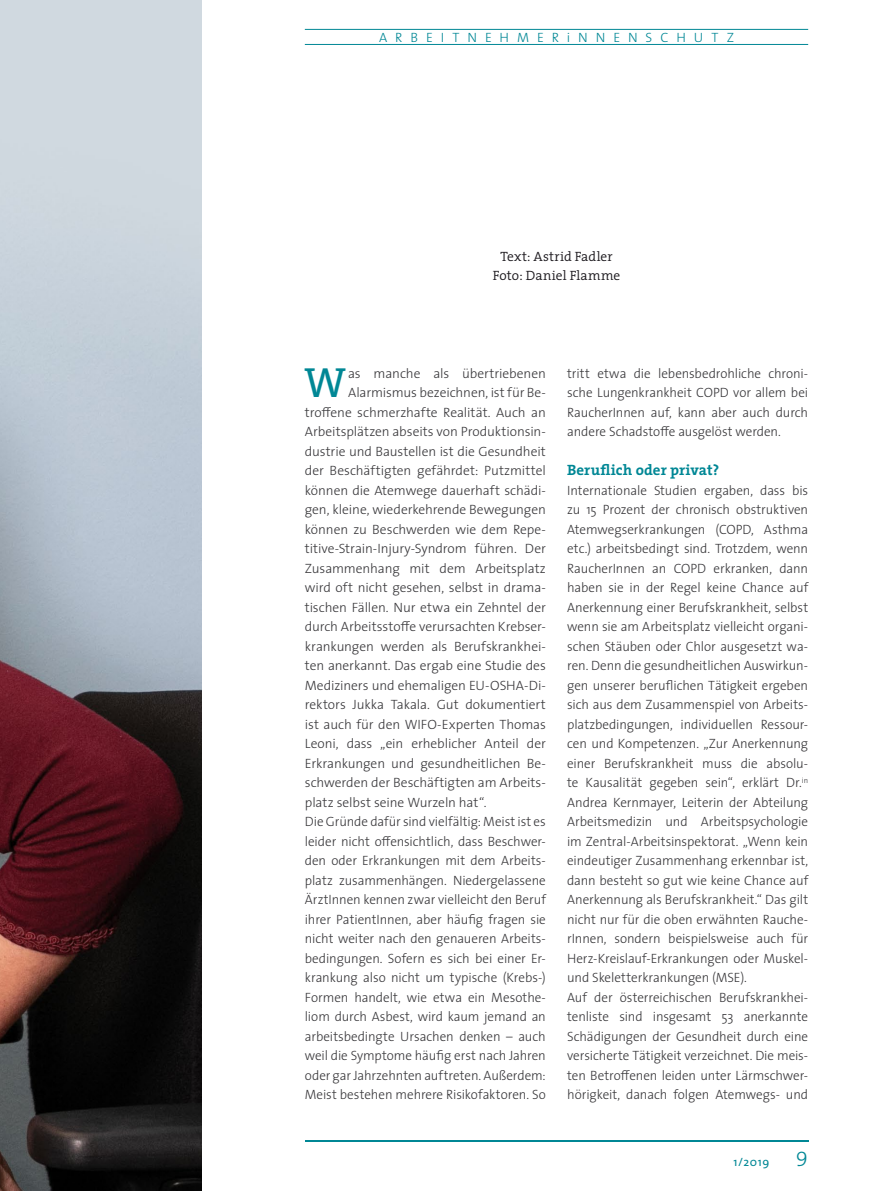
<style>
.page{position:relative;width:872px;height:1191px;background:#fff}
.page>*{position:absolute;margin:0;border:0;box-sizing:border-box;transform-origin:0 0}
.t1{font:42.45px "The Serif";color:#008795}
.t2{font:21px "The Serif Light Caps";color:#008795}
.t3{font:700 15px "The Serif";color:#008795}
.t4{font:300 13.5px/19.5px "The Sans";letter-spacing:-.005em;color:#38373a;text-align:justify}
.t5{font:300 13.5px/19.5px "The Serif";letter-spacing:.01em;color:#1a171c;text-align:center}
.t6{font:300 13.5px "The Sans";letter-spacing:.59em;color:#008795}
.t7{font:12px "The Sans";color:#008795}
</style>
<div class="page">
<img style="left:0;top:0;width:202px;height:1191px">
<hr style="left:305px;top:1140px;width:503px;height:1px;background:#008795">
<hr style="left:305px;top:29px;width:503px;height:1px;background:#008795">
<hr style="left:305px;top:44px;width:503px;height:1px;background:#008795">
<p class="t6" style="left:379px;top:26px;width:356px">ARBEITNEHMERiNNENSCHUTZ</p>
<p class="t5" style="left:493px;top:246px;width:129px">Text: Astrid Fadler<br>Foto: Daniel Flamme</p>
<h1 class="t1" style="left:304px;top:347px;width:43px">W</h1>
<p class="t4" style="left:348px;top:363px;width:199px">as manche als übertriebenen</p>
<p class="t4" style="left:348px;top:382px;width:199px">Alarmismus bezeichnen, ist für Be-</p>
<p class="t4" style="left:305px;top:402px;width:242px">troffene schmerzhafte Realität. Auch an</p>
<p class="t4" style="left:305px;top:421px;width:242px">Arbeitsplätzen abseits von Produktionsin-</p>
<p class="t4" style="left:305px;top:441px;width:242px">dustrie und Baustellen ist die Gesundheit</p>
<p class="t4" style="left:305px;top:460px;width:242px">der Beschäftigten gefährdet: Putzmittel</p>
<p class="t4" style="left:305px;top:480px;width:242px">können die Atemwege dauerhaft schädi-</p>
<p class="t4" style="left:305px;top:499px;width:242px">gen, kleine, wiederkehrende Bewegungen</p>
<p class="t4" style="left:305px;top:519px;width:242px">können zu Beschwerden wie dem Repe-</p>
<p class="t4" style="left:305px;top:538px;width:242px">titive-Strain-Injury-Syndrom führen. Der</p>
<p class="t4" style="left:305px;top:558px;width:242px">Zusammenhang mit dem Arbeitsplatz</p>
<p class="t4" style="left:305px;top:577px;width:242px">wird oft nicht gesehen, selbst in drama-</p>
<p class="t4" style="left:305px;top:597px;width:242px">tischen Fällen. Nur etwa ein Zehntel der</p>
<p class="t4" style="left:305px;top:616px;width:242px">durch Arbeitsstoffe verursachten Krebser-</p>
<p class="t4" style="left:305px;top:636px;width:242px">krankungen werden als Berufskrankhei-</p>
<p class="t4" style="left:305px;top:655px;width:242px">ten anerkannt. Das ergab eine Studie des</p>
<p class="t4" style="left:305px;top:675px;width:242px">Mediziners und ehemaligen EU-OSHA-Di-</p>
<p class="t4" style="left:305px;top:694px;width:242px">rektors Jukka Takala. Gut dokumentiert</p>
<p class="t4" style="left:305px;top:714px;width:242px">ist auch für den WIFO-Experten Thomas</p>
<p class="t4" style="left:305px;top:733px;width:242px">Leoni, dass „ein erheblicher Anteil der</p>
<p class="t4" style="left:305px;top:753px;width:242px">Erkrankungen und gesundheitlichen Be-</p>
<p class="t4" style="left:305px;top:772px;width:242px">schwerden der Beschäftigten am Arbeits-</p>
<p class="t4" style="left:305px;top:792px;width:183px">platz selbst seine Wurzeln hat“.</p>
<p class="t4" style="left:305px;top:811px;width:242px">Die Gründe dafür sind vielfältig: Meist ist es</p>
<p class="t4" style="left:305px;top:831px;width:242px">leider nicht offensichtlich, dass Beschwer-</p>
<p class="t4" style="left:305px;top:850px;width:242px">den oder Erkrankungen mit dem Arbeits-</p>
<p class="t4" style="left:305px;top:870px;width:242px">platz zusammenhängen. Niedergelassene</p>
<p class="t4" style="left:305px;top:889px;width:242px">ÄrztInnen kennen zwar vielleicht den Beruf</p>
<p class="t4" style="left:305px;top:909px;width:242px">ihrer PatientInnen, aber häufig fragen sie</p>
<p class="t4" style="left:305px;top:928px;width:242px">nicht weiter nach den genaueren Arbeits-</p>
<p class="t4" style="left:305px;top:948px;width:242px">bedingungen. Sofern es sich bei einer Er-</p>
<p class="t4" style="left:305px;top:967px;width:242px">krankung also nicht um typische (Krebs-)</p>
<p class="t4" style="left:305px;top:987px;width:242px">Formen handelt, wie etwa ein Mesothe-</p>
<p class="t4" style="left:305px;top:1006px;width:242px">liom durch Asbest, wird kaum jemand an</p>
<p class="t4" style="left:305px;top:1026px;width:242px">arbeitsbedingte Ursachen denken – auch</p>
<p class="t4" style="left:305px;top:1045px;width:242px">weil die Symptome häufig erst nach Jahren</p>
<p class="t4" style="left:305px;top:1065px;width:242px">oder gar Jahrzehnten auftreten. Außerdem:</p>
<p class="t4" style="left:305px;top:1084px;width:242px">Meist bestehen mehrere Risikofaktoren. So</p>
<p class="t4" style="left:567px;top:363px;width:242px">tritt etwa die lebensbedrohliche chroni&shy;sche Lungenkrankheit COPD vor allem bei RaucherInnen auf, kann aber auch durch andere Schadstoffe ausgelöst werden.</p>
<p class="t3" style="left:567px;top:457px;width:154px">Beruflich oder privat?</p>
<p class="t4" style="left:567px;top:480px;width:242px;text-align:left">Internationale Studien ergaben, dass bis zu 15 Prozent der chronisch obstruktiven Atemwegserkrankungen (COPD, Asthma etc.) arbeitsbedingt sind. Trotzdem, wenn RaucherInnen an COPD erkranken, dann haben sie in der Regel keine Chance auf Anerkennung einer Berufskrankheit, selbst wenn sie am Arbeitsplatz vielleicht organi&shy;schen Stäuben oder Chlor ausgesetzt wa&shy;ren. Denn die gesundheitlichen Auswirkun&shy;gen unserer beruflichen Tätigkeit ergeben sich aus dem Zusammenspiel von Arbeits&shy;platzbedingungen, individuellen Ressour&shy;cen und Kompetenzen. „Zur Anerkennung einer Berufskrankheit muss die absolu&shy;te Kausalität gegeben sein“, erklärt Dr.<sup>in </sup>Andrea Kernmayer, Leiterin der Abteilung Arbeitsmedizin und Arbeitspsychologie im Zentral-Arbeitsinspektorat. „Wenn kein eindeutiger Zusammenhang erkennbar ist, dann besteht so gut wie keine Chance auf Anerkennung als Berufskrankheit.“ Das gilt nicht nur für die oben erwähnten Rauche&shy;rInnen, sondern beispielsweise auch für Herz-Kreislauf-Erkrankungen oder Muskel&shy;und Skeletterkrankungen (MSE).<br>Auf der österreichischen Berufskrankhei&shy;tenliste sind insgesamt 53 anerkannte Schädigungen der Gesundheit durch eine versicherte Tätigkeit verzeichnet. Die meis&shy;ten Betroffenen leiden unter Lärmschwer&shy;hörigkeit, danach folgen Atemwegs- und</p>
<p class="t7" style="left:733px;top:1151px;width:38px">1/2019</p>
<h2 class="t2" style="left:796px;top:1141px;width:14px">9</h2>
</div>
